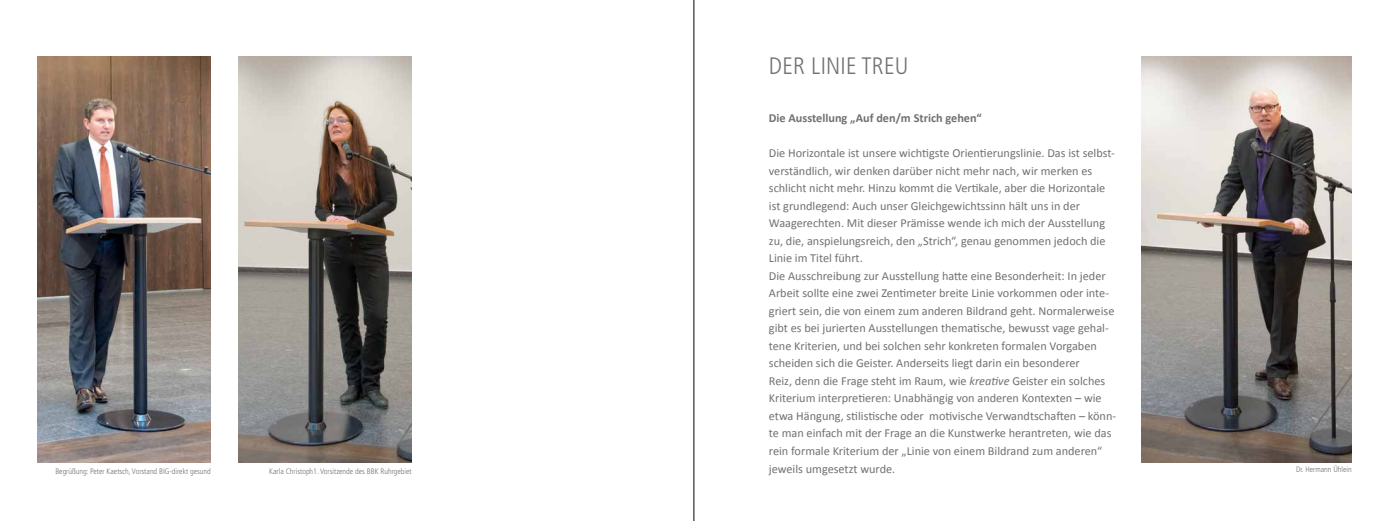
<style>
.page{position:relative;width:1389px;height:521px;background:#fff}
.page>*{position:absolute;margin:0;border:0;box-sizing:border-box;transform-origin:0 0}
.t1{font:300 condensed 23.8px "Frutiger";letter-spacing:.01em;color:#707172}
.t2{font:12.25px/17.5px "Calibri";color:#707172}
.t3{font:700 12.25px "Calibri";color:#707172}
.t4{font:300 condensed 7.88px "Frutiger";color:#707172}
.s1{font-style:italic}
</style>
<div class="page">
<hr style="left:693px;top:0;width:1px;height:521px;background:#000">
<img style="left:238px;top:57px;width:174px;height:405px">
<img style="left:1142px;top:57px;width:210px;height:405px">
<img style="left:37px;top:57px;width:174px;height:405px">
<p class="t4" style="left:55px;top:467px;width:157px">Begrüßung: Peter Kaetsch, Vorstand BIG-direkt gesund</p>
<p class="t4" style="left:269px;top:467px;width:144px">Karla Christoph1. Vorsitzende des BBK Ruhrgebiet</p>
<h1 class="t1" style="left:769px;top:53px;width:141px">DER LINIE TREU</h1>
<p class="t3" style="left:769px;top:110px;width:214px">Die Ausstellung „Auf den/m Strich gehen“</p>
<p class="t2" style="left:769px;top:144px;width:349px">Die Horizontale ist unsere wichtigste Orientierungslinie. Das ist selbst&shy;verständlich, wir denken darüber nicht mehr nach, wir merken es schlicht nicht mehr. Hinzu kommt die Vertikale, aber die Horizontale ist grundlegend: Auch unser Gleichgewichtssinn hält uns in der Waagerechten. Mit dieser Prämisse wende ich mich der Ausstellung zu, die, anspielungsreich, den „Strich“, genau genommen jedoch die Linie im Titel führt.<br>Die Ausschreibung zur Ausstellung hatte eine Besonderheit: In jeder Arbeit sollte eine zwei Zentimeter breite Linie vorkommen oder inte&shy;griert sein, die von einem zum anderen Bildrand geht. Normalerweise gibt es bei jurierten Ausstellungen thematische, bewusst vage gehal&shy;tene Kriterien, und bei solchen sehr konkreten formalen Vorgaben scheiden sich die Geister. Anderseits liegt darin ein besonderer<br>Reiz, denn die Frage steht im Raum, wie <span class="s1">kreative</span> Geister ein solches Kriterium interpretieren: Unabhängig von anderen Kontexten – wie etwa Hängung, stilistische oder motivische Verwandtschaften – könn&shy;te man einfach mit der Frage an die Kunstwerke herantreten, wie das rein formale Kriterium der „Linie von einem Bildrand zum anderen“ jeweils umgesetzt wurde.</p>
<p class="t4" style="left:1296px;top:464px;width:57px">Dr. Hermann Ühlein</p>
</div>
